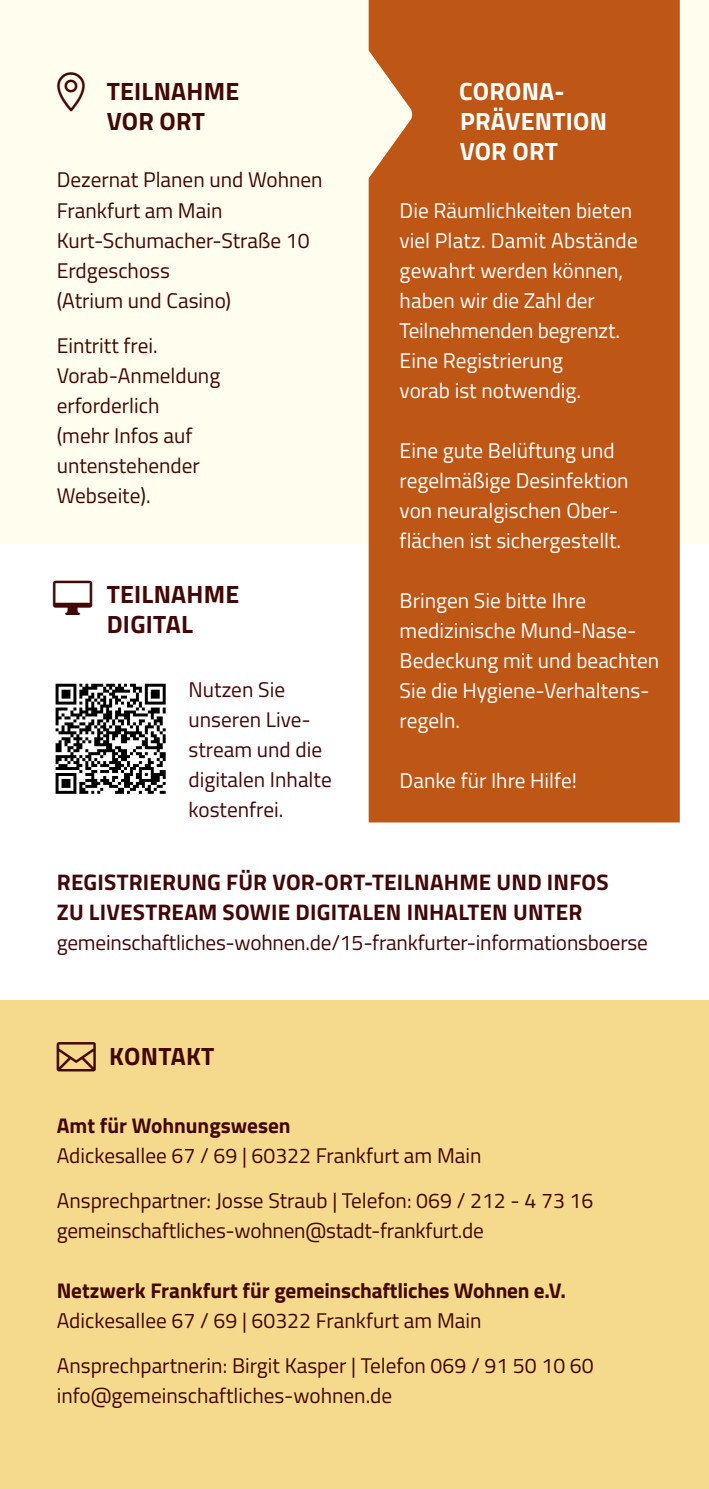
<style>
.page{position:relative;width:709px;height:1489px;background:#fff}
.page>*{position:absolute;margin:0;border:0;box-sizing:border-box;transform-origin:0 0}
.t1{font:700 25px/30px "Titillium";letter-spacing:.01em;color:#420706}
.t2{font:700 25px/30px "Titillium";letter-spacing:.01em;color:#fff}
.t3{font:700 22.5px/30px "Titillium";letter-spacing:.01em;color:#420706}
.t4{font:21.25px/30px "Titillium";color:#420706}
.t5{font:21.25px/30px "Titillium";color:#fff}
.t6{font:700 21.25px "Titillium";color:#420706}
</style>
<div class="page">
<div style="left:0;top:0;width:709px;height:544px;background:#fffded"></div>
<div style="left:0;top:1000px;width:709px;height:488px;background:#f5da8e"></div>
<svg style="left:56px;top:683px;width:110px;height:110px"></svg>
<div style="left:369px;top:0;width:310px;height:822px;background:#be5616"></div>
<p class="t1" style="left:107px;top:75px;width:134px">TEILNAHME<br>VOR ORT</p>
<p class="t4" style="left:57px;top:164px;width:267px">Dezernat Planen und Wohnen<br>Frankfurt am Main<br>Kurt-Schumacher-Straße 10<br>Erdgeschoss<br>(Atrium und Casino)</p>
<p class="t4" style="left:57px;top:329px;width:165px">Eintritt frei.<br>Vorab-Anmeldung erforderlich<br>(mehr Infos auf untenstehender<br>Webseite).</p>
<p class="t1" style="left:107px;top:577px;width:134px">TEILNAHME<br>DIGITAL</p>
<p class="t4" style="left:189px;top:673px;width:145px">Nutzen Sie unseren Live&shy;stream und die digitalen Inhalte kostenfrei.</p>
<p class="t2" style="left:459px;top:75px;width:149px">CORONA-<br>PRÄVENTION<br>VOR ORT</p>
<p class="t5" style="left:399px;top:194px;width:240px">Die Räumlichkeiten bieten viel Platz. Damit Abstände gewahrt werden können, haben wir die Zahl der<br>Teilnehmenden begrenzt.<br>Eine Registrierung<br>vorab ist notwendig.</p>
<p class="t5" style="left:399px;top:434px;width:230px">Eine gute Belüftung und regelmäßige Desinfektion von neuralgischen Ober&shy;flächen ist sichergestellt.</p>
<p class="t5" style="left:399px;top:584px;width:261px">Bringen Sie bitte Ihre medizinische Mund-Nase-<br>Bedeckung mit und beachten<br>Sie die Hygiene-Verhaltens&shy;regeln.</p>
<p class="t5" style="left:399px;top:764px;width:179px">Danke für Ihre Hilfe!</p>
<p class="t3" style="left:57px;top:866px;width:553px">REGISTRIERUNG FÜR VOR-ORT-TEILNAHME UND INFOS<br>ZU LIVESTREAM SOWIE DIGITALEN INHALTEN UNTER</p>
<p class="t4" style="left:57px;top:926px;width:592px">gemeinschaftliches-wohnen.de/15-frankfurter-informationsboerse</p>
<p class="t1" style="left:109px;top:1039px;width:107px">KONTAKT</p>
<p class="t6" style="left:57px;top:1108px;width:235px">Amt für Wohnungswesen</p>
<p class="t4" style="left:57px;top:1131px;width:538px;line-height:45px">Adickesallee 67 / 69 | 60322 Frankfurt am Main<br>Ansprechpartner: Josse Straub | Telefon: 069 / 212 - 4 73 16</p>
<p class="t4" style="left:57px;top:1214px;width:429px">gemeinschaftliches-wohnen@stadt-frankfurt.de</p>
<p class="t6" style="left:57px;top:1273px;width:511px">Netzwerk Frankfurt für gemeinschaftliches Wohnen e.V.</p>
<p class="t4" style="left:57px;top:1296px;width:538px;line-height:45px">Adickesallee 67 / 69 | 60322 Frankfurt am Main<br>Ansprechpartnerin: Birgit Kasper | Telefon 069 / 91 50 10 60</p>
<p class="t4" style="left:57px;top:1379px;width:337px">info@gemeinschaftliches-wohnen.de</p>
</div>
